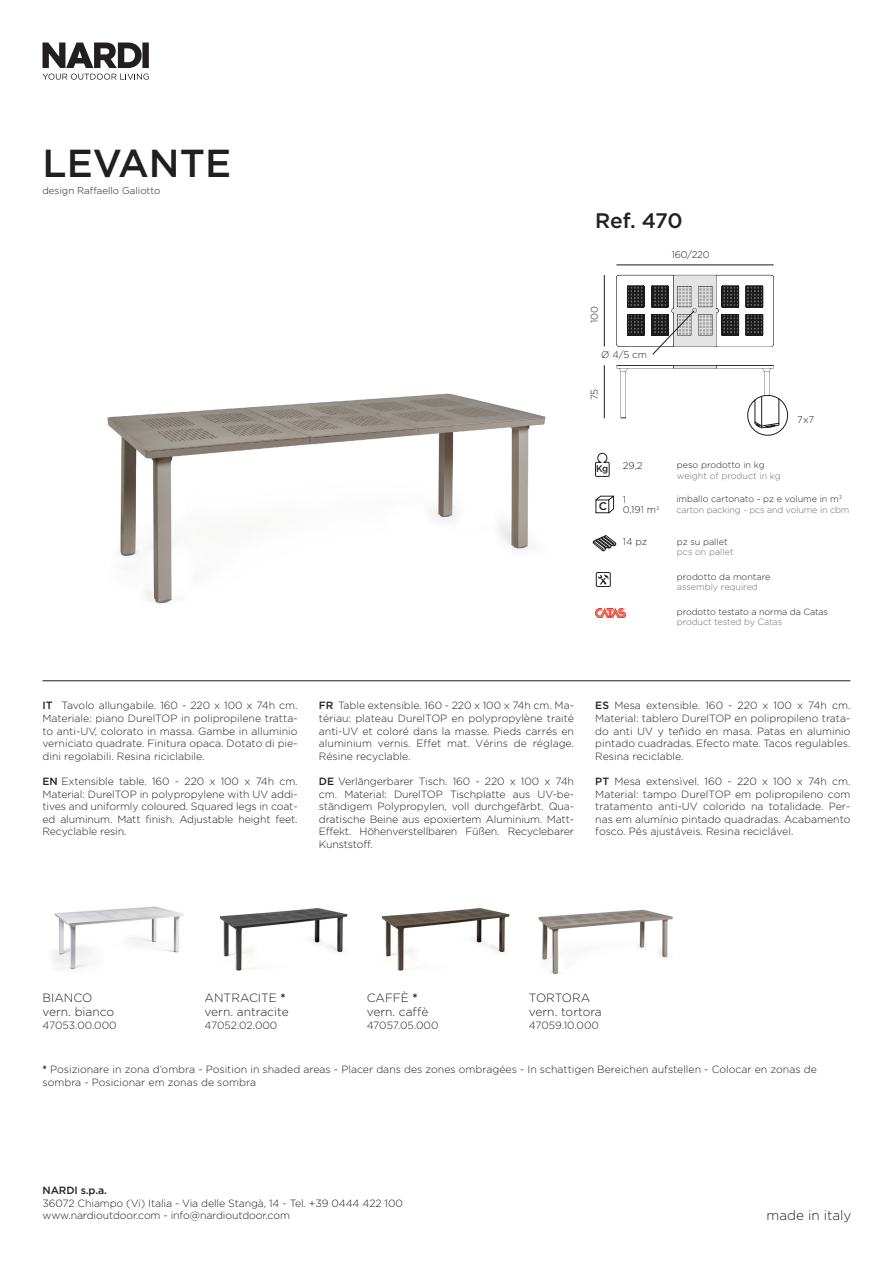
<style>
.page{position:relative;width:893px;height:1263px;background:#fff}
.page>*{position:absolute;margin:0;border:0;box-sizing:border-box;transform-origin:0 0}
.t1{font:500 39px "Gotham N";color:#231f20}
.t2{font:500 21px "Gotham N";letter-spacing:-.02em;color:#231f20}
.t3{font:300 13.5px "Gotham N";color:#231f20}
.t4{font:300 12px "Gotham N";color:#231f20}
.t5{font:500 11.25px "Gotham N";color:#231f20}
.t6{font:300 10.5px/12.6px "Gotham N";color:#231f20;text-align:justify}
.t7{font:500 10.5px "Gotham N";letter-spacing:-.01em;color:#231f20}
.t8{font:300 9.75px "Gotham N";color:#231f20}
.t9{font:500 9.75px "Gotham N";color:#231f20;scale:.93 1}
.t10{font:300 9px/10.5px "Gotham N";letter-spacing:-.01em;color:#6c6d70}
.t11{font:300 9px "Gotham N";letter-spacing:-.01em;color:#231f20}
.s1{color:#231f20}
.s2{font-weight:500}
.s3{font-weight:700}
</style>
<div class="page">
<svg style="left:43px;top:43px;width:106px;height:25px"></svg>
<svg style="left:43px;top:74px;width:106px;height:6px"></svg>
<hr style="left:43px;top:680px;width:807px;height:1px;background:#231f20">
<div style="left:596px;top:572px;width:15px;height:15px;border:1px solid #231f20"></div>
<svg style="left:598px;top:574px;width:11px;height:11px"></svg>
<img style="left:595px;top:608px;width:31px;height:9px">
<svg style="left:592px;top:535px;width:24px;height:17px"></svg>
<svg style="left:595px;top:452px;width:15px;height:25px"></svg>
<svg style="left:595px;top:495px;width:20px;height:19px"></svg>
<img style="left:53px;top:906px;width:131px;height:64px">
<img style="left:219px;top:908px;width:129px;height:63px">
<img style="left:381px;top:908px;width:129px;height:63px">
<img style="left:538px;top:909px;width:135px;height:66px">
<img style="left:107px;top:393px;width:439px;height:211px">
<hr style="left:616px;top:265px;width:158px;height:1px;background:#1c1c1c">
<hr style="left:604px;top:365px;width:1px;height:53px;background:#1c1c1c">
<hr style="left:604px;top:275px;width:1px;height:71px;background:#1c1c1c">
<svg style="left:616px;top:365px;width:172px;height:71px"></svg>
<svg style="left:616px;top:275px;width:158px;height:80px"></svg>
<p class="t1" style="left:43px;top:141px;width:190px">LEVANTE</p>
<p class="t8" style="left:43px;top:185px;width:119px">design Raffaello Galiotto</p>
<p class="t2" style="left:595px;top:209px;width:89px">Ref. 470</p>
<p class="t8" style="left:589px;top:323px;width:19px;rotate:-90deg">100</p>
<p class="t8" style="left:601px;top:350px;width:47px">Ø 4/5 cm</p>
<p class="t8" style="left:589px;top:400px;width:13px;rotate:-90deg">75</p>
<p class="t8" style="left:672px;top:249px;width:39px">160/220</p>
<p class="t8" style="left:797px;top:414px;width:19px">7x7</p>
<p class="t11" style="left:677px;top:460px;width:89px">peso prodotto in kg</p>
<p class="t10" style="left:677px;top:470px;width:105px">weight of product in kg</p>
<p class="t8" style="left:623px;top:460px;width:21px">29,2</p>
<p class="t9" style="left:596px;top:463px;width:15px">Kg</p>
<p class="t5" style="left:599px;top:500px;width:10px">C</p>
<p class="t10" style="left:676px;top:494px;width:175px"><span class="s1">imballo cartonato - pz e volume in m</span><sup>3 </sup>carton packing - pcs and volume in cbm</p>
<p class="t8" style="left:623px;top:494px;width:5px">1</p>
<p class="t8" style="left:623px;top:505px;width:38px">0,191 m<sup>3</sup></p>
<p class="t8" style="left:623px;top:537px;width:26px">14 pz</p>
<p class="t11" style="left:677px;top:537px;width:52px">pz su pallet</p>
<p class="t10" style="left:677px;top:547px;width:58px">pcs on pallet</p>
<p class="t11" style="left:677px;top:572px;width:95px">prodotto da montare</p>
<p class="t10" style="left:677px;top:582px;width:82px">assembly required</p>
<p class="t11" style="left:677px;top:607px;width:153px">prodotto testato a norma da Catas</p>
<p class="t10" style="left:677px;top:617px;width:107px">product tested by Catas</p>
<p class="t6" style="left:43px;top:699px;width:257px"><span class="s2">IT</span> Tavolo allungabile. 160 - 220 x 100 x 74h cm.<br>Materiale: piano DurelTOP in polipropilene tratta&shy;to anti-UV, colorato in massa. Gambe in alluminio verniciato quadrate. Finitura opaca. Dotato di pie&shy;dini regolabili. Resina riciclabile.</p>
<p class="t6" style="left:43px;top:775px;width:257px"><span class="s2">EN</span> Extensible table. 160 - 220 x 100 x 74h cm.<br>Material: DurelTOP in polypropylene with UV addi&shy;tives and uniformly coloured. Squared legs in coat&shy;ed aluminum. Matt finish. Adjustable height feet.<br>Recyclable resin.</p>
<p class="t6" style="left:319px;top:699px;width:257px"><span class="s2">FR</span> Table extensible. 160 - 220 x 100 x 74h cm. Ma&shy;tériau: plateau DurelTOP en polypropylène traité anti-UV et coloré dans la masse. Pieds carrés en aluminium vernis. Effet mat. Vérins de réglage.<br>Résine recyclable.</p>
<p class="t6" style="left:319px;top:775px;width:257px"><span class="s2">DE</span> Verlängerbarer Tisch. 160 - 220 x 100 x 74h cm. Material: DurelTOP Tischplatte aus UV-be&shy;ständigem Polypropylen, voll durchgefärbt. Qua&shy;dratische Beine aus epoxiertem Aluminium. Matt-Effekt. Höhenverstellbaren Füßen. Recyclebarer Kunststoff.</p>
<p class="t6" style="left:595px;top:699px;width:257px"><span class="s2">ES</span> Mesa extensible. 160 - 220 x 100 x 74h cm.<br>Material: tablero DurelTOP en polipropileno trata&shy;do anti UV y teñido en masa. Patas en aluminio pintado cuadradas. Efecto mate. Tacos regulables.<br>Resina reciclable.</p>
<p class="t6" style="left:595px;top:775px;width:257px"><span class="s2">PT</span> Mesa extensìvel. 160 - 220 x 100 x 74h cm.<br>Material: tampo DurelTOP em polipropileno com tratamento anti-UV colorido na totalidade. Per&shy;nas em alumínio pintado quadradas. Acabamento fosco. Pés ajustáveis. Resina reciclável.</p>
<p class="t4" style="left:367px;top:991px;width:52px">CAFFÈ <span class="s3">*</span></p>
<p class="t4" style="left:367px;top:1005px;width:63px">vern. caffè</p>
<p class="t6" style="left:367px;top:1018px;width:73px">47057.05.000</p>
<p class="t4" style="left:43px;top:991px;width:51px">BIANCO</p>
<p class="t4" style="left:43px;top:1005px;width:73px">vern. bianco</p>
<p class="t6" style="left:43px;top:1018px;width:76px">47053.00.000</p>
<p class="t4" style="left:529px;top:991px;width:63px">TORTORA</p>
<p class="t4" style="left:529px;top:1005px;width:74px">vern. tortora</p>
<p class="t6" style="left:529px;top:1018px;width:72px">47059.10.000</p>
<p class="t6" style="left:43px;top:1063px;width:776px"><span class="s3">*</span> Posizionare in zona d’ombra - Position in shaded areas - Placer dans des zones ombragées - In schattigen Bereichen aufstellen - Colocar en zonas de sombra - Posicionar em zonas de sombra</p>
<p class="t4" style="left:205px;top:991px;width:83px">ANTRACITE <span class="s3">*</span></p>
<p class="t4" style="left:205px;top:1005px;width:86px">vern. antracite</p>
<p class="t6" style="left:205px;top:1018px;width:74px">47052.02.000</p>
<p class="t7" style="left:43px;top:1184px;width:66px">NARDI s.p.a.</p>
<p class="t6" style="left:43px;top:1196px;width:362px">36072 Chiampo (Vi) Italia - Via delle Stangà, 14 - Tel. +39 0444 422 100 www.nardioutdoor.com - info@nardioutdoor.com</p>
<p class="t3" style="left:767px;top:1207px;width:86px">made in italy</p>
</div>
